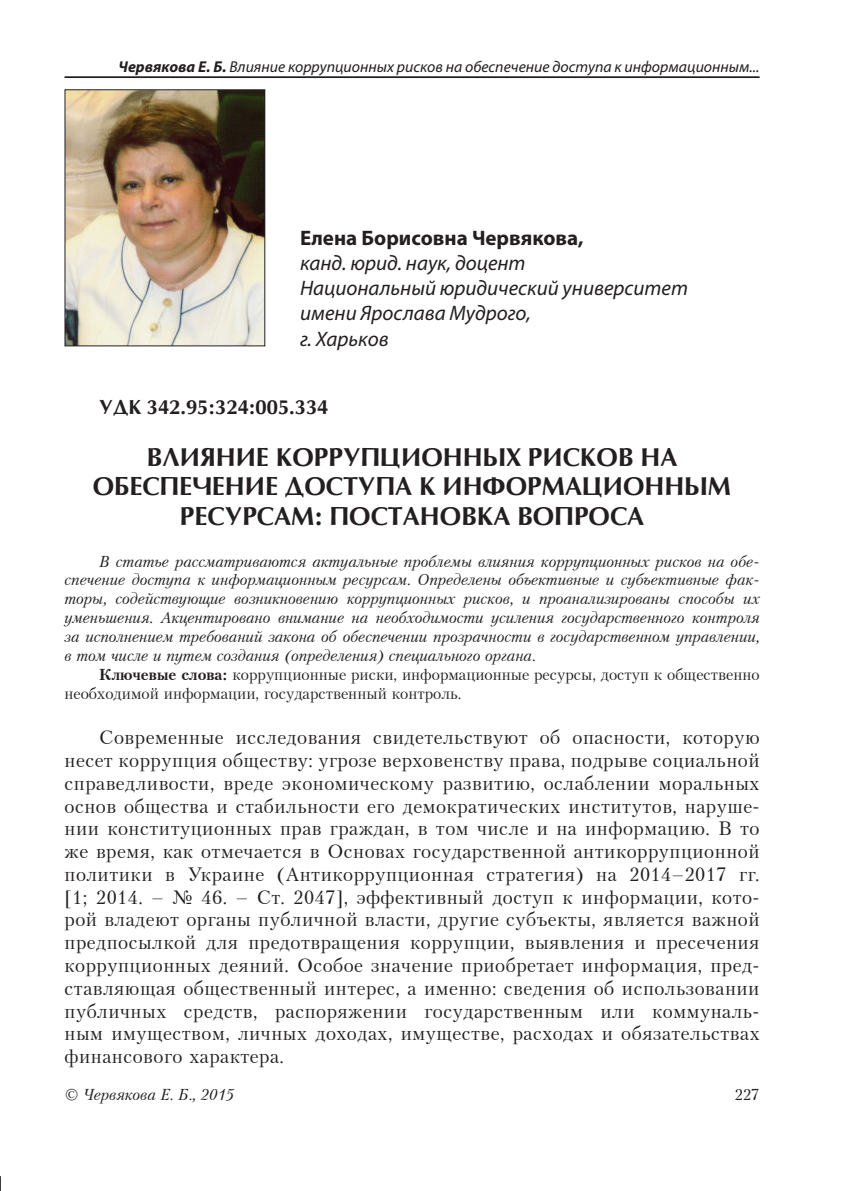
<style>
.page{position:relative;width:844px;height:1191px;background:#fff}
.page>*{position:absolute;margin:0;border:0;box-sizing:border-box;transform-origin:0 0}
.Заголовок{font:700 24.5px/29.4px "Opium";color:#231f20;text-align:center}
.Под_именем{font:italic 21px "Myriad Pro";color:#231f20}
.Имя{font:700 21px "Myriad Pro";color:#231f20}
.Текст{font:19.25px/22.8px "Petersburg CTT";letter-spacing:.025em;color:#231f20;text-align:justify}
.УДК{font:700 19.25px "Opium";color:#231f20}
.Анотация{font:italic 15.75px/18.9px "Petersburg CTT";color:#231f20;text-align:justify}
.Анотация-2{font:15.75px/18.9px "Petersburg CTT";color:#231f20}
.t1{font:italic 15.75px "Myriad Pro";color:#231f20}
.s1{font-weight:700}
</style>
<div class="page">
<hr style="left:64px;top:76px;width:695px;height:2px;background:#231f20">
<svg style="left:0;top:1176px;width:1px;height:15px"></svg>
<img style="left:66px;top:91px;width:197px;height:253px">
<div style="left:64px;top:89px;width:201px;height:257px;border:1px solid #231f20"></div>
<p class="t1" style="left:118px;top:57px;width:642px"><span class="s1">Червякова Е. Б.</span> Влияние коррупционных рисков на обеспечение доступа к информационным...</p>
<p class="Имя" style="left:300px;top:224px;width:285px">Елена Борисовна Червякова,</p>
<p class="Под_именем" style="left:300px;top:250px;width:227px">канд. юрид. наук, доцент</p>
<p class="Под_именем" style="left:300px;top:275px;width:389px">Национальный юридический университет</p>
<p class="Под_именем" style="left:300px;top:300px;width:232px">имени Ярослава Мудрого,</p>
<p class="Под_именем" style="left:300px;top:325px;width:90px">г. Харьков</p>
<p class="УДК" style="left:99px;top:394px;width:230px">УДК 342.95:324:005.334</p>
<p class="Заголовок" style="left:93px;top:442px;width:639px">ВЛИЯНИЕ КОРРУПЦИОННЫХ РИСКОВ НА<br>ОБЕСПЕЧЕНИЕ ДОСТУПА К ИНФОРМАЦИОННЫМ<br>РЕСУРСАМ: ПОСТАНОВКА ВОПРОСА</p>
<p class="Анотация" style="left:64px;top:551px;width:696px;text-indent:35px">В статье рассматриваются актуальные проблемы влияния коррупционных рисков на обе&shy;спечение доступа к информационным ресурсам. Определены объективные и субъективные фак&shy;торы, содействующие возникновению коррупционных рисков, и проанализированы способы их уменьшения. Акцентировано внимание на необходимости усиления государственного контроля за исполнением требований закона об обеспечении прозрачности в государственном управлении, в том числе и путем создания (определения) специального органа.</p>
<p class="Анотация-2" style="left:64px;top:665px;width:696px;text-indent:35px"><span class="s1">Ключевые слова:</span> коррупционные риски, информационные ресурсы, доступ к общественно необходимой информации, государственный контроль.</p>
<p class="Текст" style="left:64px;top:726px;width:696px;text-indent:35px">Современные исследования свидетельствуют об опасности, которую несет коррупция обществу: угрозе верховенству права, подрыве социальной справедливости, вреде экономическому развитию, ослаблении моральных основ общества и стабильности его демократических институтов, наруше&shy;нии конституционных прав граждан, в том числе и на информацию. В то же время, как отмечается в Основах государственной антикоррупционной политики в Украине (Антикоррупционная стратегия) на 2014–2017 гг. [1; 2014. – № 46. – Ст. 2047], эффективный доступ к информации, кото&shy;рой владеют органы публичной власти, другие субъекты, является важной предпосылкой для предотвращения коррупции, выявления и пресечения коррупционных деяний. Особое значение приобретает информация, пред&shy;ставляющая общественный интерес, а именно: сведения об использовании публичных средств, распоряжении государственным или коммуналь&shy;ным имуществом, личных доходах, имуществе, расходах и обязательствах финансового характера.</p>
<p class="Анотация" style="left:64px;top:1085px;width:171px">© Червякова Е. Б., 2015</p>
<p class="Анотация-2" style="left:734px;top:1085px;width:26px">227</p>
</div>
